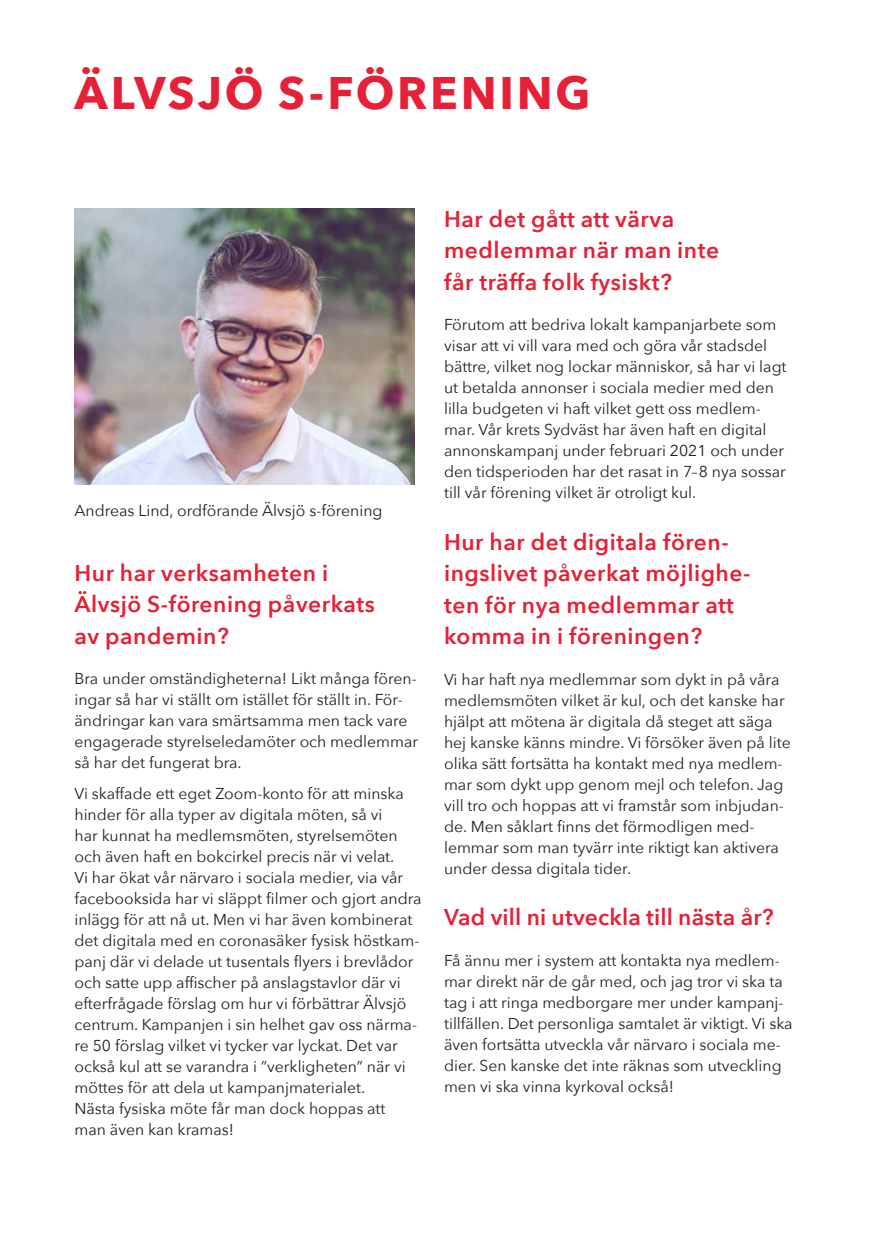
<style>
.page{position:relative;width:869px;height:1241px;background:#fff}
.page>*{position:absolute;margin:0;border:0;box-sizing:border-box;transform-origin:0 0}
.Versal_rubrik{font:700 45.5px "Avenir Next";letter-spacing:.06em;color:#e62036}
.R3_2021_intervjufråg{font:600 22.75px/31.5px "Avenir Next";letter-spacing:.025em;color:#e62036}
.Löpande_u_indrag{font:15.75px/21px "Avenir Next";color:#231f20}
</style>
<div class="page">
<img style="left:74px;top:208px;width:340px;height:277px">
<p class="Versal_rubrik" style="left:74px;top:54px;width:517px">ÄLVSJÖ S-FÖRENING</p>
<p class="Löpande_u_indrag" style="left:74px;top:499px;width:309px">Andreas Lind, ordförande Älvsjö s-förening</p>
<p class="R3_2021_intervjufråg" style="left:74px;top:556px;width:302px">Hur har verksamheten i<br>Älvsjö S-förening påverkats av pandemin?</p>
<p class="Löpande_u_indrag" style="left:74px;top:667px;width:345px">Bra under omständigheterna! Likt många fören&shy;ingar så har vi ställt om istället för ställt in. För&shy;ändringar kan vara smärtsamma men tack vare engagerade styrelseledamöter och medlemmar så har det fungerat bra.</p>
<p class="Löpande_u_indrag" style="left:74px;top:781px;width:348px">Vi skaffade ett eget Zoom-konto för att minska hinder för alla typer av digitala möten, så vi<br>har kunnat ha medlemsmöten, styrelsemöten och även haft en bokcirkel precis när vi velat.<br>Vi har ökat vår närvaro i sociala medier, via vår facebooksida har vi släppt filmer och gjort andra inlägg för att nå ut. Men vi har även kombinerat det digitala med en coronasäker fysisk höstkam&shy;panj där vi delade ut tusentals flyers i brevlådor och satte upp affischer på anslagstavlor där vi efterfrågade förslag om hur vi förbättrar Älvsjö centrum. Kampanjen i sin helhet gav oss närma&shy;re 50 förslag vilket vi tycker var lyckat. Det var också kul att se varandra i ”verkligheten” när vi möttes för att dela ut kampanjmaterialet.<br>Nästa fysiska möte får man dock hoppas att<br>man även kan kramas!</p>
<p class="R3_2021_intervjufråg" style="left:444px;top:202px;width:276px">Har det gått att värva medlemmar när man inte får träffa folk fysiskt?</p>
<p class="Löpande_u_indrag" style="left:444px;top:313px;width:344px">Förutom att bedriva lokalt kampanjarbete som visar att vi vill vara med och göra vår stadsdel bättre, vilket nog lockar människor, så har vi lagt ut betalda annonser i sociala medier med den lilla budgeten vi haft vilket gett oss medlem&shy;mar. Vår krets Sydväst har även haft en digital annonskampanj under februari 2021 och under den tidsperioden har det rasat in 7–8 nya sossar till vår förening vilket är otroligt kul.</p>
<p class="R3_2021_intervjufråg" style="left:444px;top:525px;width:308px">Hur har det digitala fören&shy;ingslivet påverkat möjlighe&shy;ten för nya medlemmar att komma in i föreningen?</p>
<p class="Löpande_u_indrag" style="left:444px;top:668px;width:348px">Vi har haft nya medlemmar som dykt in på våra medlemsmöten vilket är kul, och det kanske har hjälpt att mötena är digitala då steget att säga hej kanske känns mindre. Vi försöker även på lite olika sätt fortsätta ha kontakt med nya medlem&shy;mar som dykt upp genom mejl och telefon. Jag vill tro och hoppas att vi framstår som inbjudan&shy;de. Men såklart finns det förmodligen med&shy;lemmar som man tyvärr inte riktigt kan aktivera under dessa digitala tider.</p>
<p class="R3_2021_intervjufråg" style="left:444px;top:900px;width:331px">Vad vill ni utveckla till nästa år?</p>
<p class="Löpande_u_indrag" style="left:444px;top:948px;width:350px">Få ännu mer i system att kontakta nya medlem&shy;mar direkt när de går med, och jag tror vi ska ta tag i att ringa medborgare mer under kampanj&shy;tillfällen. Det personliga samtalet är viktigt. Vi ska även fortsätta utveckla vår närvaro i sociala me&shy;dier. Sen kanske det inte räknas som utveckling men vi ska vinna kyrkoval också!</p>
</div>
